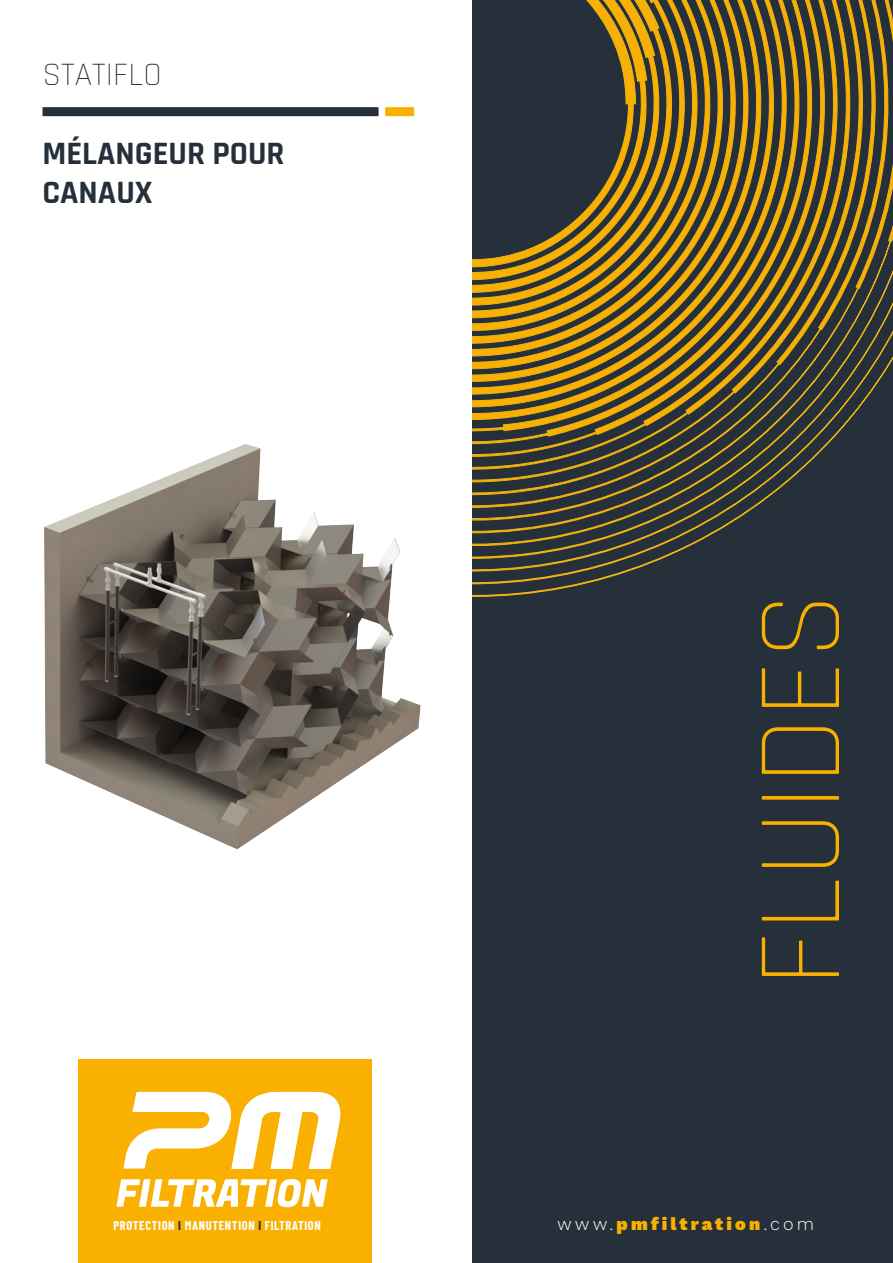
<style>
.page{position:relative;width:893px;height:1263px;background:#fff}
.page>*{position:absolute;margin:0;border:0;box-sizing:border-box;transform-origin:0 0}
.t1{font:300 120px "Rajdhani";color:#f9b000}
.t2{font:700 33px/39px "Rajdhani";color:#25303b}
.t3{font:300 33px "Rajdhani";color:#25303b}
.t4{font:900 18px "Work Sans";letter-spacing:.175em;color:#f9b000}
.t5{font:700 12.45px "Barlow Condensed";letter-spacing:.05em;color:#fff}
.s1{color:#25303b}
.s2{font-weight:300;color:#fff}
</style>
<div class="page">
<svg style="left:472px;top:267px;width:421px;height:996px;background:#323837"></svg>
<svg style="left:472px;top:0;width:421px;height:267px;background:#64562b"></svg>
<div style="left:79px;top:1059px;width:293px;height:204px;background:#f9b000"></div>
<svg style="left:116px;top:1179px;width:212px;height:28px"></svg>
<svg style="left:123px;top:1091px;width:218px;height:78px"></svg>
<div style="left:0;top:346px;width:473px;height:567px;background:#000;opacity:.06"></div>
<div style="left:43px;top:107px;width:336px;height:9px;background:#25303b"></div>
<div style="left:385px;top:107px;width:29px;height:9px;background:#f9b000"></div>
<h2 class="t3" style="left:43px;top:56px;width:121px">STATIFLO</h2>
<h2 class="t2" style="left:43px;top:135px;width:244px">MÉLANGEUR POUR<br>CANAUX</h2>
<h1 class="t1" style="left:734px;top:987px;width:396px;rotate:-90deg">FLUIDES</h1>
<p class="t5" style="left:113px;top:1217px;width:209px">PROTECTION <span class="s1">I</span> MANUTENTION <span class="s1">I</span> FILTRATION</p>
<h3 class="t4" style="left:557px;top:1214px;width:259px"><span class="s2">www.</span>pmfiltration<span class="s2">.com</span></h3>
</div>
